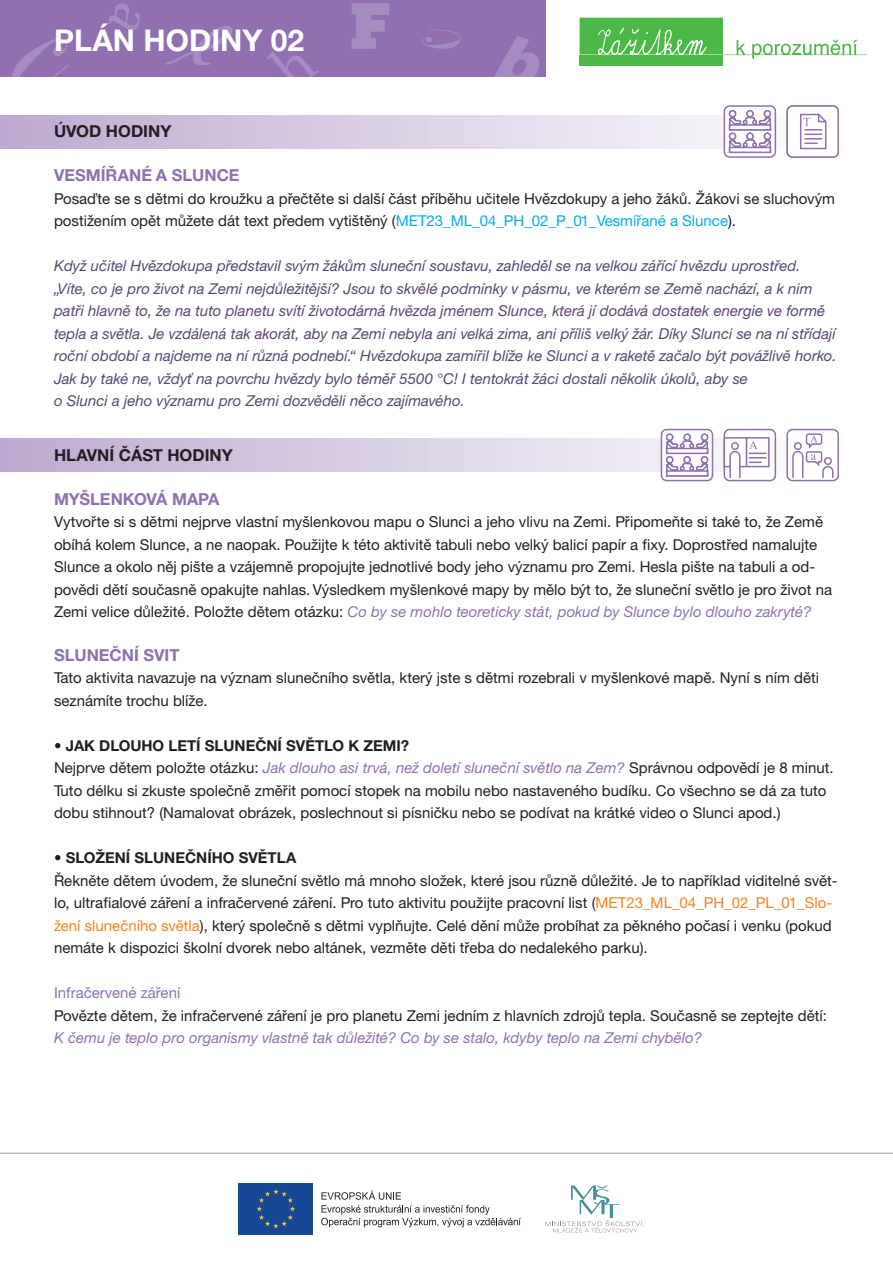
<style>
.page{position:relative;width:893px;height:1263px;background:#fff}
.page>*{position:absolute;margin:0;border:0;box-sizing:border-box;transform-origin:0 0}
.t1{font:700 30px "Helvetica Neue CE";color:#fff}
.t2{font:700 16.5px "Helvetica Neue CE";color:#9070b1}
.t3{font:700 16.5px "Helvetica Neue CE";color:#231f20}
.t4{font:15px/22.5px "Helvetica Neue CE";color:#231f20}
.t5{font:italic 15px/22.5px "Helvetica Neue CE";color:#5c4674}
.t6{font:700 15px "Helvetica Neue CE";color:#231f20}
.t7{font:15px "Helvetica Neue CE";color:#9070b1}
.s1{color:#00aeef}
.s2{font-style:italic;color:#9070b1}
.s3{font-weight:400}
.s4{color:#f58220}
</style>
<div class="page">
<div style="left:0;top:0;width:546px;height:77px;background:#9070b1"></div>
<svg style="left:109px;top:3px;width:31px;height:27px"></svg>
<svg style="left:494px;top:36px;width:45px;height:41px"></svg>
<svg style="left:12px;top:38px;width:57px;height:39px"></svg>
<svg style="left:165px;top:26px;width:67px;height:39px"></svg>
<svg style="left:352px;top:3px;width:37px;height:46px"></svg>
<svg style="left:267px;top:51px;width:52px;height:26px"></svg>
<svg style="left:422px;top:29px;width:39px;height:20px"></svg>
<svg style="left:580px;top:17px;width:287px;height:49px"></svg>
<hr style="left:0;top:1152px;width:893px;height:2px;background:#231f20">
<svg style="left:321px;top:1190px;width:200px;height:37px"></svg>
<div style="left:237px;top:1181px;width:78px;height:56px;background:linear-gradient(to right,#fff,#fff)"></div>
<div style="left:239px;top:1183px;width:74px;height:51px;background:#174895"></div>
<svg style="left:257px;top:1189px;width:38px;height:39px"></svg>
<svg style="left:545px;top:1185px;width:100px;height:47px"></svg>
<svg style="left:0;top:115px;width:777px;height:33px"></svg>
<svg style="left:0;top:438px;width:777px;height:34px"></svg>
<div style="left:786px;top:429px;width:53px;height:52px;border:2px solid #9070b1;border-radius:5px"></div>
<svg style="left:791px;top:433px;width:43px;height:46px"></svg>
<div style="left:786px;top:105px;width:53px;height:53px;border:2px solid #9070b1;border-radius:5px"></div>
<svg style="left:800px;top:113px;width:27px;height:37px"></svg>
<div style="left:661px;top:429px;width:51px;height:52px;background:#fff;border-radius:5px"></div>
<div style="left:661px;top:429px;width:52px;height:52px;border:2px solid #9070b1;border-radius:5px"></div>
<div style="left:666px;top:470px;width:42px;height:7px;background:#987bb7"></div>
<div style="left:683px;top:433px;width:8px;height:8px;border:2px solid #9070b1;border-radius:50%"></div>
<div style="left:701px;top:433px;width:7px;height:8px;border:2px solid #9070b1;border-radius:50%"></div>
<div style="left:666px;top:433px;width:7px;height:8px;border:2px solid #9070b1;border-radius:50%"></div>
<svg style="left:665px;top:434px;width:44px;height:41px"></svg>
<svg style="left:666px;top:448px;width:42px;height:6px"></svg>
<div style="left:724px;top:429px;width:51px;height:52px;background:#fff;border-radius:5px"></div>
<div style="left:724px;top:429px;width:52px;height:52px;border:2px solid #9070b1;border-radius:5px"></div>
<div style="left:724px;top:437px;width:23px;height:30px;background:#fff;border:2px solid #9070b1"></div>
<svg style="left:746px;top:437px;width:24px;height:30px"></svg>
<svg style="left:729px;top:443px;width:12px;height:36px"></svg>
<div style="left:731px;top:442px;width:8px;height:8px;border:2px solid #9070b1;border-radius:50%"></div>
<svg style="left:749px;top:441px;width:18px;height:22px"></svg>
<svg style="left:724px;top:106px;width:51px;height:51px"></svg>
<div style="left:724px;top:105px;width:52px;height:53px;border:2px solid #9070b1;border-radius:5px"></div>
<div style="left:729px;top:147px;width:42px;height:6px;background:#9070b1"></div>
<div style="left:746px;top:110px;width:8px;height:7px;border:2px solid #9070b1;border-radius:50%"></div>
<div style="left:764px;top:110px;width:7px;height:7px;border:2px solid #9070b1;border-radius:50%"></div>
<div style="left:729px;top:110px;width:7px;height:7px;border:2px solid #9070b1;border-radius:50%"></div>
<svg style="left:728px;top:111px;width:44px;height:41px"></svg>
<svg style="left:729px;top:124px;width:42px;height:7px"></svg>
<h1 class="t1" style="left:54px;top:22px;width:252px">PLÁN HODINY 02</h1>
<p class="t3" style="left:54px;top:121px;width:119px">ÚVOD HODINY</p>
<p class="t2" style="left:54px;top:165px;width:187px">VESMÍŘANÉ A SLUNCE</p>
<p class="t4" style="left:54px;top:187px;width:783px">Posaďte se s dětmi do kroužku a přečtěte si další část příběhu učitele Hvězdokupy a jeho žáků. Žákovi se sluchovým postižením opět můžete dát text předem vytištěný (<span class="s1">MET23_ML_04_PH_02_P_01_Vesmířané a Slunce</span>).</p>
<p class="t5" style="left:54px;top:255px;width:748px">Když učitel Hvězdokupa představil svým žákům sluneční soustavu, zahleděl se na velkou zářící hvězdu uprostřed.</p>
<p class="t5" style="left:54px;top:277px;width:784px">„Víte, co je pro život na Zemi nejdůležitější? Jsou to skvělé podmínky v pásmu, ve kterém se Země nachází, a k nim patři hlavně to, že na tuto planetu svítí životodárná hvězda jménem Slunce, která jí dodává dostatek energie ve formě tepla a světla. Je vzdálená tak akorát, aby na Zemi nebyla ani velká zima, ani příliš velký žár. Díky Slunci se na ní střídají roční období a najdeme na ní různá podnebí.“ Hvězdokupa zamířil blíže ke Slunci a v raketě začalo být povážlivě horko.<br>Jak by také ne, vždyť na povrchu hvězdy bylo téměř 5500 °C! I tentokrát žáci dostali několik úkolů, aby se</p>
<p class="t5" style="left:54px;top:390px;width:412px">o Slunci a jeho významu pro Zemi dozvěděli něco zajímavého.</p>
<p class="t3" style="left:54px;top:445px;width:180px">HLAVNÍ ČÁST HODINY</p>
<p class="t2" style="left:54px;top:489px;width:167px">MYŠLENKOVÁ MAPA</p>
<p class="t4" style="left:54px;top:511px;width:780px">Vytvořte si s dětmi nejprve vlastní myšlenkovou mapu o Slunci a jeho vlivu na Zemi. Připomeňte si také to, že Země obíhá kolem Slunce, a ne naopak. Použijte k této aktivitě tabuli nebo velký balicí papír a fixy. Doprostřed namalujte Slunce a okolo něj pište a vzájemně propojujte jednotlivé body jeho významu pro Zemi. Hesla pište na tabuli a od&shy;povědi dětí současně opakujte nahlas. Výsledkem myšlenkové mapy by mělo být to, že sluneční světlo je pro život na Zemi velice důležité. Položte dětem otázku: <span class="s2">Co by se mohlo teoreticky stát, pokud by Slunce bylo dlouho zakryté?</span></p>
<p class="t2" style="left:54px;top:645px;width:127px">SLUNEČNÍ SVIT</p>
<p class="t4" style="left:54px;top:667px;width:767px">Tato aktivita navazuje na význam slunečního světla, který jste s dětmi rozebrali v myšlenkové mapě. Nyní s ním děti seznámíte trochu blíže.</p>
<p class="t6" style="left:54px;top:736px;width:357px"><span class="s3">•</span> JAK DLOUHO LETÍ SLUNEČNÍ SVĚTLO K ZEMI?</p>
<p class="t4" style="left:54px;top:757px;width:781px">Nejprve dětem položte otázku: <span class="s2">Jak dlouho asi trvá, než doletí sluneční světlo na Zem?</span> Správnou odpovědí je 8 minut.<br>Tuto délku si zkuste společně změřit pomocí stopek na mobilu nebo nastaveného budíku. Co všechno se dá za tuto dobu stihnout? (Namalovat obrázek, poslechnout si písničku nebo se podívat na krátké video o Slunci apod.)</p>
<p class="t6" style="left:54px;top:849px;width:244px"><span class="s3">•</span> SLOŽENÍ SLUNEČNÍHO SVĚTLA</p>
<p class="t4" style="left:54px;top:869px;width:785px">Řekněte dětem úvodem, že sluneční světlo má mnoho složek, které jsou různě důležité. Je to například viditelné svět&shy;lo, ultrafialové záření a infračervené záření. Pro tuto aktivitu použijte pracovní list (<span class="s4">MET23_ML_04_PH_02_PL_01_Slo&shy;žení slunečního světla</span>), který společně s dětmi vyplňujte. Celé dění může probíhat za pěkného počasí i venku (pokud nemáte k dispozici školní dvorek nebo altánek, vezměte děti třeba do nedalekého parku).</p>
<p class="t7" style="left:54px;top:984px;width:128px">Infračervené záření</p>
<p class="t4" style="left:54px;top:1004px;width:774px">Povězte dětem, že infračervené záření je pro planetu Zemi jedním z hlavních zdrojů tepla. Současně se zeptejte dětí:<br><span class="s2">K čemu je teplo pro organismy vlastně tak důležité? Co by se stalo, kdyby teplo na Zemi chybělo?</span></p>
</div>
